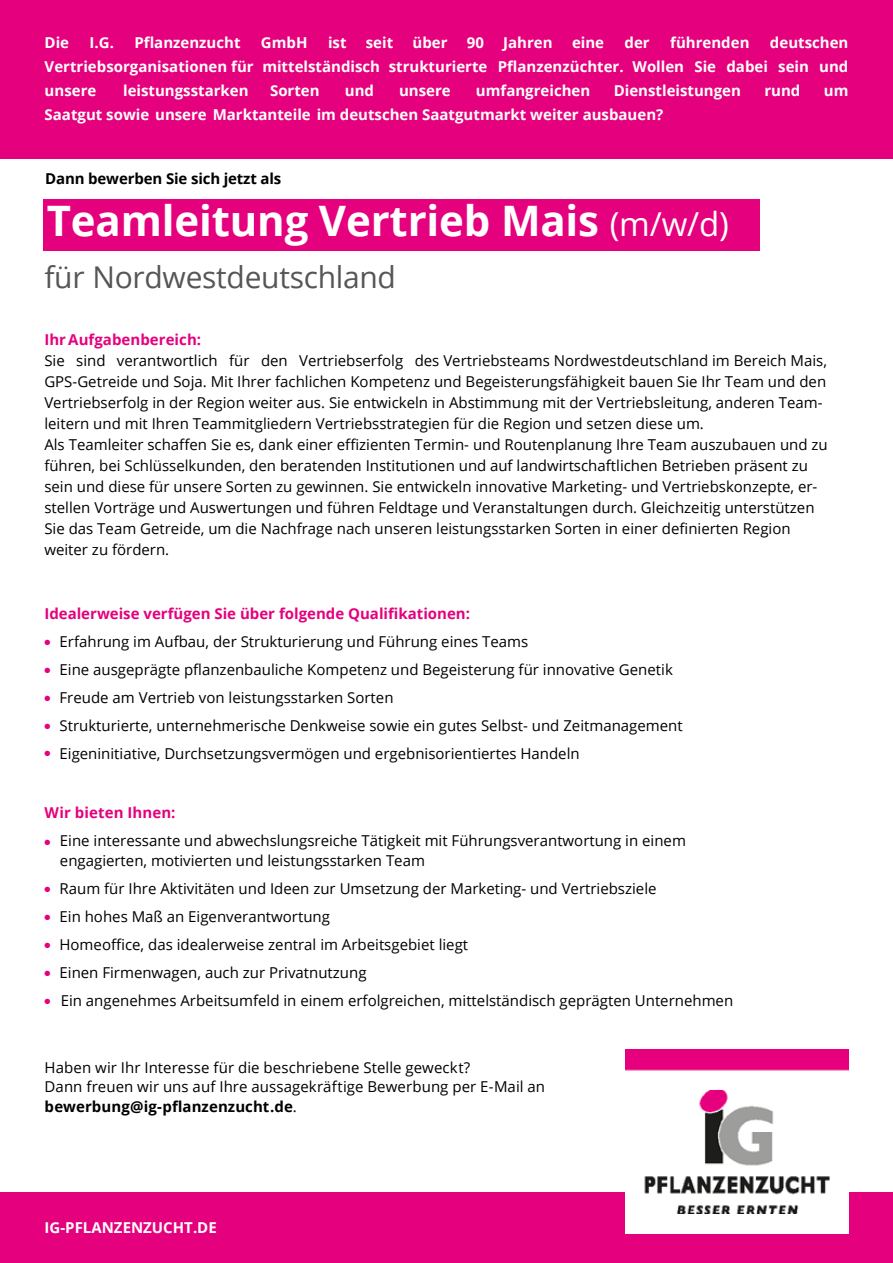
<style>
.page{position:relative;width:893px;height:1263px;background:#fff}
.page>*{position:absolute;margin:0;border:0;box-sizing:border-box;transform-origin:0 0}
.t1{font:700 42px "Open Sans";letter-spacing:-.005em;color:#fff}
.t2{font:30px "Open Sans";letter-spacing:-.01em;color:#565656}
.t3{font:15px/21px "Open Sans";color:#000}
.t4{font:700 15px/24px "Open Sans";color:#fff;text-align:justify}
.t5{font:700 15px "Open Sans";color:#e5007d}
.t6{font:700 15px "Open Sans";letter-spacing:-.01em;color:#000}
.s1{font-weight:400;font-size:33px}
.s2{font-style:inherit}
.s3{color:#e5007d}
.s4{font-weight:700}
</style>
<div class="page">
<div style="left:0;top:0;width:893px;height:158px;background:#e5007d"></div>
<div style="left:43px;top:199px;width:716px;height:52px;background:#e5007d"></div>
<div style="left:0;top:1193px;width:893px;height:70px;background:#e5007d"></div>
<img style="left:625px;top:1050px;width:223px;height:183px">
<p class="t4" style="left:45px;top:31px;width:26px">Die</p>
<p class="t4" style="left:90px;top:31px;width:26px">I.G.</p>
<p class="t4" style="left:134px;top:31px;width:108px">Pflanzenzucht</p>
<p class="t4" style="left:261px;top:31px;width:48px">GmbH</p>
<p class="t4" style="left:328px;top:31px;width:20px">ist</p>
<p class="t4" style="left:366px;top:31px;width:29px">seit</p>
<p class="t4" style="left:413px;top:31px;width:37px">über</p>
<p class="t4" style="left:467px;top:31px;width:19px">90</p>
<p class="t4" style="left:503px;top:31px;width:51px">Jahren</p>
<p class="t4" style="left:572px;top:31px;width:34px">eine</p>
<p class="t4" style="left:625px;top:31px;width:27px">der</p>
<p class="t4" style="left:670px;top:31px;width:81px">führenden</p>
<p class="t4" style="left:45px;top:31px;width:805px;text-indent:725px">deutschen Vertriebsorganisationen für mittelständisch strukturierte Pflanzenzüchter. Wollen Sie dabei sein und unsere</p>
<p class="t4" style="left:123px;top:79px;width:127px">leistungsstarken</p>
<p class="t4" style="left:270px;top:79px;width:51px">Sorten</p>
<p class="t4" style="left:345px;top:79px;width:31px">und</p>
<p class="t4" style="left:399px;top:79px;width:53px">unsere</p>
<p class="t4" style="left:476px;top:79px;width:116px">umfangreichen</p>
<p class="t4" style="left:614px;top:79px;width:129px">Dienstleistungen</p>
<p class="t4" style="left:764px;top:79px;width:38px">rund</p>
<p class="t4" style="left:824px;top:79px;width:26px">um</p>
<p class="t4" style="left:45px;top:103px;width:620px">Saatgut sowie unsere Marktanteile im deutschen Saatgutmarkt weiter ausbauen?</p>
<p class="t6" style="left:45px;top:168px;width:238px">Dann bewerben Sie sich jetzt als</p>
<h1 class="t1" style="left:47px;top:191px;width:684px">Teamleitung Vertrieb Mais <span class="s1">(m/w/d)</span></h1>
<h2 class="t2" style="left:44px;top:256px;width:353px">für Nordwestdeutschland</h2>
<p class="t5" style="left:44px;top:329px;width:158px">Ihr Aufgabenbereich:</p>
<p class="t3" style="left:44px;top:350px;width:785px">Sie sind verantwortlich für den Vertriebserfolg des Vertriebsteams Nordwestdeutschland im Bereich Mais, GPS-Getreide und Soja. Mit Ihrer fachlichen Kompetenz und Begeisterungsfähigkeit bauen Sie Ihr Team und den Vertriebserfolg in der Region weiter aus. Sie entwickeln in Abstimmung mit der Vertriebsleitung, anderen Team&shy;leitern und mit Ihre<span class="s2">n</span> Team<span class="s2">mitgliedern</span> Vertriebsstrategien für die Region und setzen diese um.<br>Als Teamleiter schaffen Sie es, dank einer effizienten Termin- und Routenplanung Ihre Team auszubauen und zu führen, bei Schlüsselkunden, den beratenden Institutionen und <span class="s2">auf</span> landwirtschaftlichen Betrieben präsent zu sein und diese für unsere Sorten zu gewinnen. Sie entwickeln innovative Marketing- und Vertriebskonzepte, er&shy;stellen Vorträge und Auswertungen und führen Feldtage und Veranstaltungen durch. <span class="s2">Gleichzeitig unterstützen Sie das Team Getreide, um die Nachfrage nach unseren leistungsstarken Sorten in einer definierten Region weiter zu fördern.</span></p>
<p class="t5" style="left:44px;top:603px;width:427px">Idealerweise verfügen Sie über folgende Qualifikationen:</p>
<p class="t3" style="left:45px;top:630px;width:485px"><span class="s3">●</span> Erfahrung im Aufbau, <span class="s2">der</span> Strukturierung und Führung eines Teams</p>
<p class="t3" style="left:45px;top:658px;width:630px"><span class="s3">●</span> Eine ausgeprägte pflanzenbauliche Kompetenz und Begeisterung für innovative Genetik</p>
<p class="t3" style="left:45px;top:686px;width:350px"><span class="s3">●</span> Freude am Vertrieb von leistungsstarken Sorten</p>
<p class="t3" style="left:45px;top:715px;width:640px"><sup>●</sup> Strukturierte, unternehmerische Denkweise sowie ein gutes Selbst- und Zeitmanagement</p>
<p class="t3" style="left:45px;top:742px;width:537px"><sup>●</sup> Eigeninitiative, Durchsetzungsvermögen und ergebnisorientiertes Handeln</p>
<p class="t5" style="left:45px;top:802px;width:132px">Wir bieten Ihnen:</p>
<p class="t3" style="left:60px;top:831px;width:628px;line-height:19.5px;text-indent:-15px"><span class="s3">●</span> Eine interessante und abwechslungsreiche Tätigkeit mit Führungsverantwortung in einem engagierten, motivierten und leistungsstarken Team</p>
<p class="t3" style="left:45px;top:877px;width:613px"><span class="s3">●</span> Raum für Ihre Aktivitäten und Ideen zur Umsetzung der Marketing- und Vertriebsziele</p>
<p class="t3" style="left:45px;top:905px;width:287px"><span class="s3">●</span> Ein hohes Maß an Eigenverantwortung</p>
<p class="t3" style="left:45px;top:933px;width:425px"><span class="s3">●</span> Homeoffice, das idealerweise zentral im Arbeitsgebiet liegt</p>
<p class="t3" style="left:45px;top:961px;width:323px"><span class="s3">●</span> Einen Firmenwagen, auch zur Privatnutzung</p>
<p class="t3" style="left:45px;top:989px;width:690px"><span class="s3">●</span> Ein angenehmes Arbeitsumfeld in einem erfolgreichen, mittelständisch geprägten Unternehmen</p>
<p class="t3" style="left:45px;top:1057px;width:502px;line-height:19.5px">Haben wir Ihr Interesse für die beschriebene Stelle geweckt?<br>Dann freuen wir uns auf Ihre aussagekräftige Bewerbung per E-Mail an <span class="s4">bewerbung@ig-pflanzenzucht.de</span>.</p>
<p class="t4" style="left:45px;top:1215px;width:174px">IG-PFLANZENZUCHT.DE</p>
</div>
